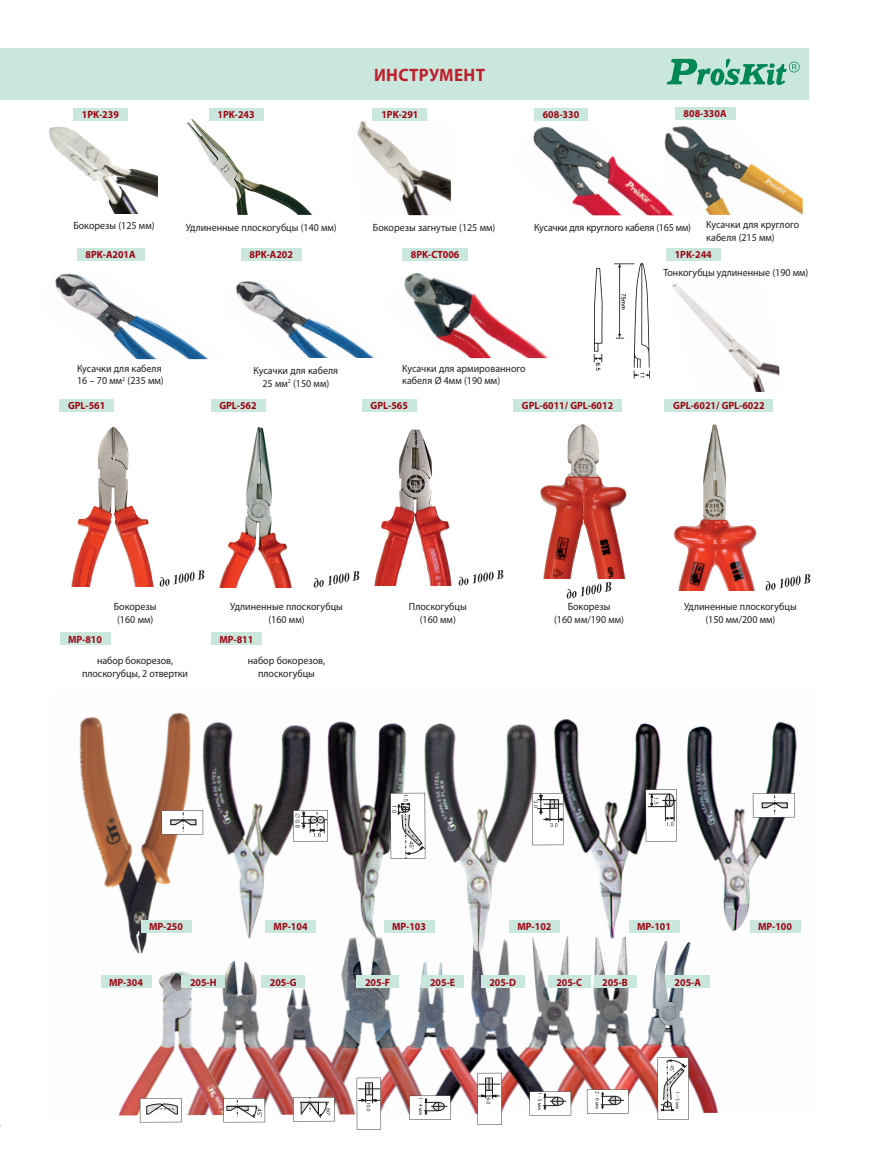
<style>
.page{position:relative;width:872px;height:1170px;background:#fff}
.page>*{position:absolute;margin:0;border:0;box-sizing:border-box;transform-origin:0 0}
.t1{font:700 18px "Myriad Pro";letter-spacing:.02em;color:#bd1f2d;scale:.95 1}
.t2{font:10.5px/12.8px "Myriad Pro";color:#231f20;text-align:center;scale:.95 1}
.t3{font:700 10.5px "Myriad Pro";color:#9d0715;scale:.95 1}
.t4{font:10.5px "Myriad Pro";letter-spacing:-.02em;color:#231f20;scale:.95 1}
</style>
<div class="page">
<div style="left:0;top:49px;width:808px;height:51px;background:#cae7dd"></div>
<img style="left:357px;top:120px;width:94px;height:95px">
<img style="left:49px;top:126px;width:108px;height:87px">
<svg style="left:666px;top:59px;width:133px;height:26px"></svg>
<div style="left:73px;top:109px;width:54px;height:12px;background:#cae7dd"></div>
<div style="left:373px;top:109px;width:54px;height:12px;background:#cae7dd"></div>
<div style="left:534px;top:109px;width:53px;height:12px;background:#cae7dd"></div>
<div style="left:675px;top:107px;width:60px;height:12px;background:#cae7dd"></div>
<div style="left:77px;top:248px;width:67px;height:12px;background:#cae7dd"></div>
<div style="left:241px;top:248px;width:60px;height:12px;background:#cae7dd"></div>
<div style="left:402px;top:248px;width:66px;height:12px;background:#cae7dd"></div>
<img style="left:55px;top:273px;width:154px;height:86px">
<img style="left:404px;top:272px;width:144px;height:86px">
<img style="left:235px;top:281px;width:140px;height:77px">
<img style="left:186px;top:118px;width:126px;height:96px">
<div style="left:209px;top:109px;width:54px;height:12px;background:#cae7dd"></div>
<img style="left:533px;top:126px;width:130px;height:89px">
<div style="left:666px;top:248px;width:54px;height:12px;background:#cae7dd"></div>
<img style="left:672px;top:283px;width:107px;height:109px">
<img style="left:593px;top:263px;width:57px;height:116px">
<img style="left:663px;top:126px;width:139px;height:89px">
<img style="left:79px;top:712px;width:722px;height:403px">
<div style="left:666px;top:975px;width:43px;height:12px;background:#cae7dd"></div>
<svg style="left:753px;top:793px;width:41px;height:24px"></svg>
<svg style="left:645px;top:789px;width:32px;height:52px"></svg>
<svg style="left:532px;top:793px;width:31px;height:52px"></svg>
<svg style="left:390px;top:792px;width:35px;height:66px"></svg>
<svg style="left:293px;top:810px;width:35px;height:31px"></svg>
<svg style="left:140px;top:1097px;width:41px;height:25px"></svg>
<svg style="left:657px;top:1057px;width:32px;height:62px"></svg>
<svg style="left:587px;top:1089px;width:41px;height:24px"></svg>
<svg style="left:529px;top:1091px;width:42px;height:24px"></svg>
<svg style="left:477px;top:1072px;width:25px;height:52px"></svg>
<svg style="left:409px;top:1095px;width:42px;height:24px"></svg>
<svg style="left:356px;top:1077px;width:25px;height:52px"></svg>
<svg style="left:293px;top:1096px;width:42px;height:25px"></svg>
<div style="left:101px;top:975px;width:50px;height:12px;background:#cae7dd"></div>
<div style="left:181px;top:975px;width:44px;height:12px;background:#cae7dd"></div>
<div style="left:140px;top:920px;width:51px;height:12px;background:#cae7dd"></div>
<div style="left:265px;top:920px;width:51px;height:12px;background:#cae7dd"></div>
<div style="left:383px;top:920px;width:51px;height:12px;background:#cae7dd"></div>
<svg style="left:509px;top:918px;width:62px;height:15px"></svg>
<div style="left:628px;top:920px;width:51px;height:12px;background:#cae7dd"></div>
<div style="left:749px;top:920px;width:51px;height:12px;background:#cae7dd"></div>
<div style="left:261px;top:975px;width:44px;height:12px;background:#cae7dd"></div>
<div style="left:356px;top:975px;width:43px;height:12px;background:#cae7dd"></div>
<div style="left:421px;top:975px;width:43px;height:12px;background:#cae7dd"></div>
<div style="left:481px;top:975px;width:43px;height:12px;background:#cae7dd"></div>
<svg style="left:548px;top:974px;width:63px;height:15px"></svg>
<div style="left:593px;top:975px;width:43px;height:12px;background:#cae7dd"></div>
<svg style="left:223px;top:1097px;width:42px;height:25px"></svg>
<svg style="left:161px;top:810px;width:42px;height:24px"></svg>
<div style="left:60px;top:399px;width:54px;height:12px;background:#cae7dd"></div>
<div style="left:211px;top:399px;width:54px;height:12px;background:#cae7dd"></div>
<div style="left:362px;top:399px;width:54px;height:12px;background:#cae7dd"></div>
<div style="left:513px;top:399px;width:109px;height:12px;background:#cae7dd"></div>
<div style="left:664px;top:399px;width:109px;height:12px;background:#cae7dd"></div>
<img style="left:71px;top:426px;width:83px;height:160px">
<img style="left:159px;top:570px;width:46px;height:16px">
<img style="left:219px;top:427px;width:73px;height:160px">
<img style="left:313px;top:571px;width:46px;height:16px">
<img style="left:374px;top:429px;width:78px;height:156px">
<img style="left:458px;top:570px;width:46px;height:15px">
<img style="left:540px;top:424px;width:87px;height:154px">
<img style="left:566px;top:582px;width:46px;height:16px">
<img style="left:674px;top:424px;width:83px;height:166px">
<img style="left:765px;top:574px;width:45px;height:16px">
<div style="left:60px;top:633px;width:50px;height:12px;background:#cae7dd"></div>
<div style="left:211px;top:633px;width:51px;height:12px;background:#cae7dd"></div>
<p class="t3" style="left:82px;top:109px;width:40px">1PK-239</p>
<p class="t3" style="left:218px;top:109px;width:40px">1PK-243</p>
<h1 class="t1" style="left:374px;top:65px;width:118px">ИНСТРУМЕНТ</h1>
<p class="t3" style="left:381px;top:109px;width:40px">1PK-291</p>
<p class="t3" style="left:543px;top:109px;width:40px">608-330</p>
<p class="t3" style="left:683px;top:108px;width:47px">808-330A</p>
<p class="t2" style="left:73px;top:219px;width:87px">Бокорезы (125 мм)</p>
<p class="t2" style="left:186px;top:221px;width:160px">Удлиненные плоскогубцы (140 мм)</p>
<p class="t2" style="left:373px;top:221px;width:130px">Бокорезы загнутые (125 мм)</p>
<p class="t4" style="left:534px;top:221px;width:166px">Кусачки для круглого кабеля (165 мм)</p>
<p class="t2" style="left:706px;top:218px;width:99px;text-align:left">Кусачки для круглого кабеля (215 мм)</p>
<p class="t3" style="left:86px;top:249px;width:54px">8PK-A201A</p>
<p class="t3" style="left:249px;top:249px;width:47px">8PK-A202</p>
<p class="t3" style="left:411px;top:249px;width:53px">8PK-CT006</p>
<p class="t3" style="left:674px;top:249px;width:40px">1PK-244</p>
<p class="t2" style="left:663px;top:265px;width:154px">Тонкогубцы удлиненные (190 мм)</p>
<p class="t2" style="left:77px;top:361px;width:93px;text-align:left">Кусачки для кабеля<br>16 – 70 мм<sup>2</sup> (235 мм)</p>
<p class="t2" style="left:253px;top:364px;width:90px">Кусачки для кабеля<br>25 мм<sup>2</sup> (150 мм)</p>
<p class="t2" style="left:402px;top:361px;width:131px;text-align:left">Кусачки для армированного кабеля Ø 4мм (190 мм)</p>
<p class="t3" style="left:68px;top:400px;width:41px">GPL-561</p>
<p class="t3" style="left:219px;top:400px;width:41px">GPL-562</p>
<p class="t3" style="left:371px;top:400px;width:41px">GPL-565</p>
<p class="t3" style="left:522px;top:400px;width:98px">GPL-6011/ GPL-6012</p>
<p class="t3" style="left:673px;top:400px;width:98px">GPL-6021/ GPL-6022</p>
<p class="t2" style="left:114px;top:600px;width:47px">Бокорезы (160 мм)</p>
<p class="t2" style="left:230px;top:600px;width:120px">Удлиненные плоскогубцы (160 мм)</p>
<p class="t2" style="left:409px;top:600px;width:62px">Плоскогубцы (160 мм)</p>
<p class="t2" style="left:554px;top:600px;width:75px">Бокорезы<br>(160 мм/190 мм)</p>
<p class="t2" style="left:684px;top:600px;width:120px">Удлиненные плоскогубцы (150 мм/200 мм)</p>
<p class="t3" style="left:68px;top:633px;width:37px">MP-810</p>
<p class="t3" style="left:219px;top:633px;width:37px">MP-811</p>
<p class="t2" style="left:82px;top:654px;width:113px">набор бокорезов, плоскогубцы, 2 отвертки</p>
<p class="t2" style="left:248px;top:654px;width:83px">набор бокорезов, плоскогубцы</p>
<p class="t3" style="left:149px;top:920px;width:37px">MP-250</p>
<p class="t3" style="left:274px;top:920px;width:37px">MP-104</p>
<p class="t3" style="left:392px;top:920px;width:37px">MP-103</p>
<p class="t3" style="left:517px;top:920px;width:37px">MP-102</p>
<p class="t3" style="left:637px;top:920px;width:37px">MP-101</p>
<p class="t3" style="left:758px;top:920px;width:37px">MP-100</p>
<p class="t3" style="left:270px;top:976px;width:30px">205-G</p>
<p class="t3" style="left:365px;top:976px;width:28px">205-F</p>
<p class="t3" style="left:430px;top:976px;width:28px">205-E</p>
<p class="t3" style="left:489px;top:976px;width:30px">205-D</p>
<p class="t3" style="left:556px;top:976px;width:29px">205-C</p>
<p class="t3" style="left:602px;top:976px;width:29px">205-B</p>
<p class="t3" style="left:109px;top:976px;width:37px">MP-304</p>
<p class="t3" style="left:190px;top:976px;width:30px">205-H</p>
<p class="t3" style="left:674px;top:976px;width:29px">205-A</p>
</div>
